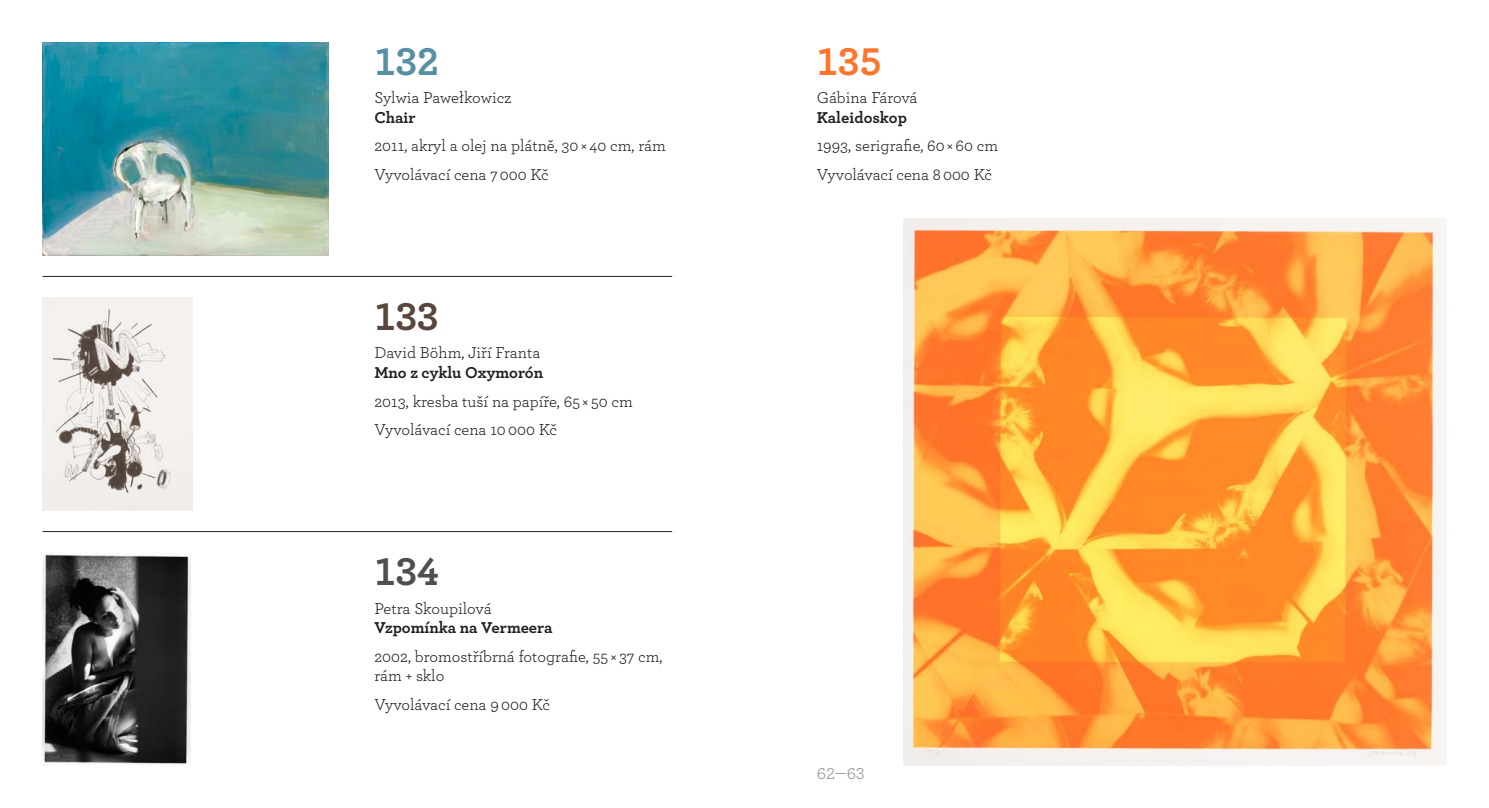
<style>
.page{position:relative;width:1489px;height:808px;background:#fff}
.page>*{position:absolute;margin:0;border:0;box-sizing:border-box;transform-origin:0 0}
.t1{font:700 40.5px "Archer";color:#5790a2}
.t2{font:700 40.5px "Archer";color:#4e4f50}
.t3{font:700 40.5px "Archer";color:#58473f}
.t4{font:700 40.5px "Archer";color:#ff752b}
.t5{font:16.5px/28.3px "Archer";color:#231f20}
.t6{font:700 16.5px "Archer";color:#231f20}
.t7{font:16.5px "Archer";color:#979391}
</style>
<div class="page">
<hr style="left:43px;top:276px;width:629px;height:1px;background:#231f20">
<hr style="left:43px;top:531px;width:629px;height:1px;background:#231f20">
<img style="left:903px;top:219px;width:543px;height:546px">
<img style="left:43px;top:298px;width:150px;height:212px">
<img style="left:43px;top:554px;width:148px;height:210px">
<img style="left:43px;top:43px;width:285px;height:212px">
<h1 class="t1" style="left:374px;top:29px;width:66px">132</h1>
<p class="t5" style="left:374px;top:83px;width:139px">Sylwia Pawełkowicz</p>
<p class="t6" style="left:374px;top:105px;width:43px">Chair</p>
<p class="t5" style="left:374px;top:131px;width:293px">2011, akryl a olej na plátně, 30 × 40 cm, rám<br>Vyvolávací cena 7 000 Kč</p>
<h1 class="t3" style="left:374px;top:285px;width:66px">133</h1>
<p class="t5" style="left:374px;top:338px;width:167px">David Böhm, Jiří Franta</p>
<p class="t6" style="left:374px;top:360px;width:170px">Mno z cyklu Oxymorón</p>
<p class="t5" style="left:374px;top:386px;width:260px">2013, kresba tuší na papíře, 65 × 50 cm<br>Vyvolávací cena 10 000 Kč</p>
<h1 class="t2" style="left:374px;top:540px;width:66px">134</h1>
<p class="t5" style="left:374px;top:593px;width:119px">Petra Skoupilová</p>
<p class="t6" style="left:374px;top:615px;width:180px">Vzpomínka na Vermeera</p>
<p class="t5" style="left:374px;top:645px;width:290px;line-height:19.8px">2002, bromostříbrná fotografie, 55 × 37 cm, rám + sklo</p>
<p class="t5" style="left:374px;top:689px;width:177px">Vyvolávací cena 9 000 Kč</p>
<h1 class="t4" style="left:816px;top:29px;width:66px">135</h1>
<p class="t5" style="left:816px;top:83px;width:102px">Gábina Fárová</p>
<p class="t6" style="left:816px;top:105px;width:92px">Kaleidoskop</p>
<p class="t5" style="left:816px;top:131px;width:183px">1993, serigrafie, 60 × 60 cm<br>Vyvolávací cena 8 000 Kč</p>
<p class="t7" style="left:816px;top:762px;width:49px">62—63</p>
</div>
